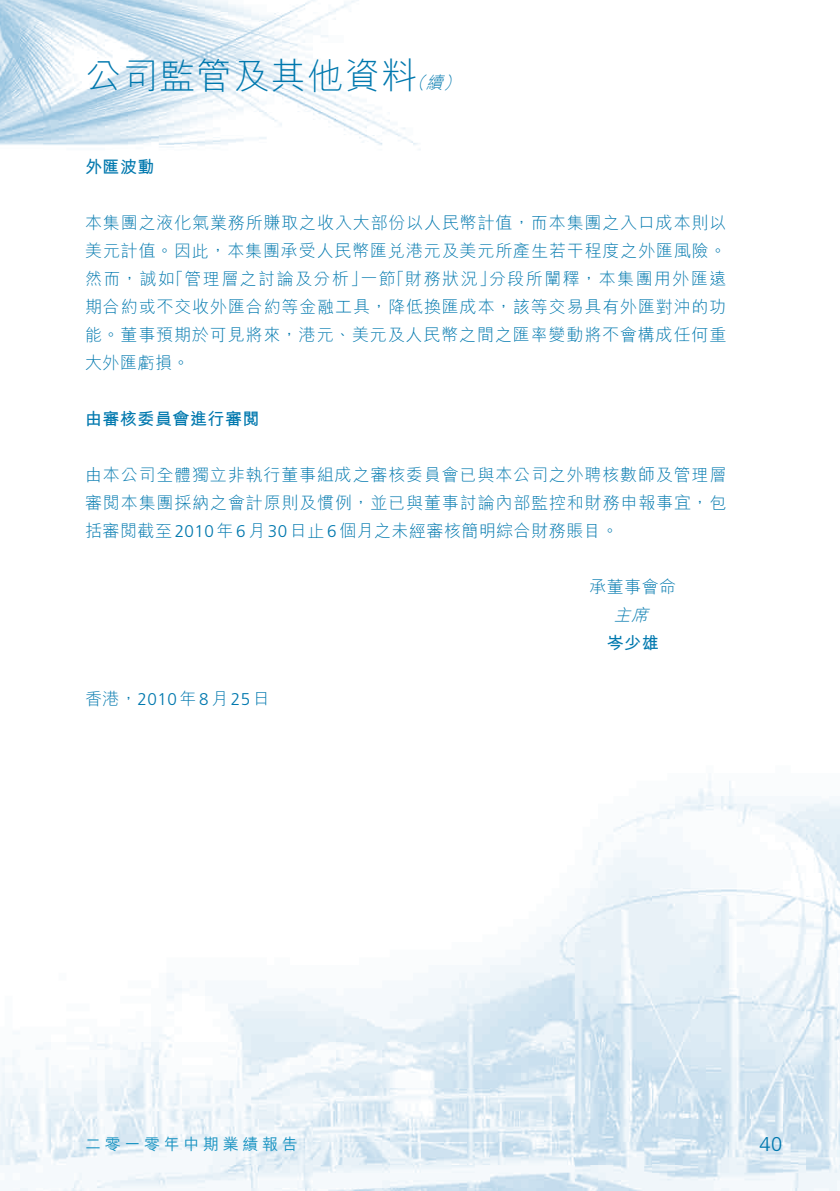
<style>
.page{position:relative;width:840px;height:1191px;background:#fff}
.page>*{position:absolute;margin:0;border:0;box-sizing:border-box;transform-origin:0 0}
.t1{font:36px "M Hei HK Light E Ten B5 H";letter-spacing:.03em;color:#0078ae}
.t2{font:300 20px "Frutiger";color:#0078ae}
.t3{font:17px/28px "M Hei HK Light E Ten B5 H";letter-spacing:.05em;color:#0078ae;text-align:justify}
.t4{font:17px "M Hei HK Bold E Ten B5 H";letter-spacing:.03em;color:#0078ae}
.t5{font:300 17px "Frutiger";letter-spacing:.03em;color:#0078ae}
.t6{font:italic 17px "M Hei HK Light E Ten B5 H";color:#0078ae}
.t7{font:16px "M Hei HK Medium E Ten B5 H";letter-spacing:.23em;color:#1993c2}
.s1{font-style:italic;font-size:17px}
.s2{font-family:"Frutiger";font-weight:300}
.s3{font-family:"M Hei HK Light E Ten B5 H";font-weight:400}
</style>
<div class="page">
<img style="left:0;top:0;width:839px;height:1191px">
<h1 class="t1" style="left:85px;top:61px;width:381px">公司監管及其他資料<span class="s1">（續）</span></h1>
<p class="t4" style="left:85px;top:160px;width:71px">外匯波動</p>
<p class="t3" style="left:85px;top:211px;width:642px">本集團之液化氣業務所賺取之收入大部份以人民幣計值，而本集團之入口成本則以美元計值。因此，本集團承受人民幣匯兌港元及美元所產生若干程度之外匯風險。然而，誠如「管理層之討論及分析」一節「財務狀況」分段所闡釋，本集團用外匯遠期合約或不交收外匯合約等金融工具，降低換匯成本，該等交易具有外匯對沖的功能。董事預期於可見將來，港元、美元及人民幣之間之匯率變動將不會構成任何重大外匯虧損。</p>
<p class="t4" style="left:85px;top:412px;width:176px">由審核委員會進行審閱</p>
<p class="t3" style="left:85px;top:463px;width:642px">由本公司全體獨立非執行董事組成之審核委員會已與本公司之外聘核數師及管理層審閱本集團採納之會計原則及慣例，並已與董事討論內部監控和財務申報事宜，包括審閱截至<span class="s2">2010</span>年<span class="s2">6</span>月<span class="s2">30</span>日止<span class="s2">6</span>個月之未經審核簡明綜合財務賬目。</p>
<p class="t3" style="left:589px;top:575px;width:88px">承董事會命</p>
<p class="t6" style="left:613px;top:608px;width:41px">主席</p>
<p class="t4" style="left:606px;top:636px;width:53px">岑少雄</p>
<p class="t5" style="left:85px;top:692px;width:186px"><span class="s3">香港，</span>2010<span class="s3">年</span>8<span class="s3">月</span>25<span class="s3">日</span></p>
<p class="t7" style="left:85px;top:1137px;width:214px">二零一零年中期業績報告</p>
<p class="t2" style="left:759px;top:1135px;width:24px">40</p>
</div>
